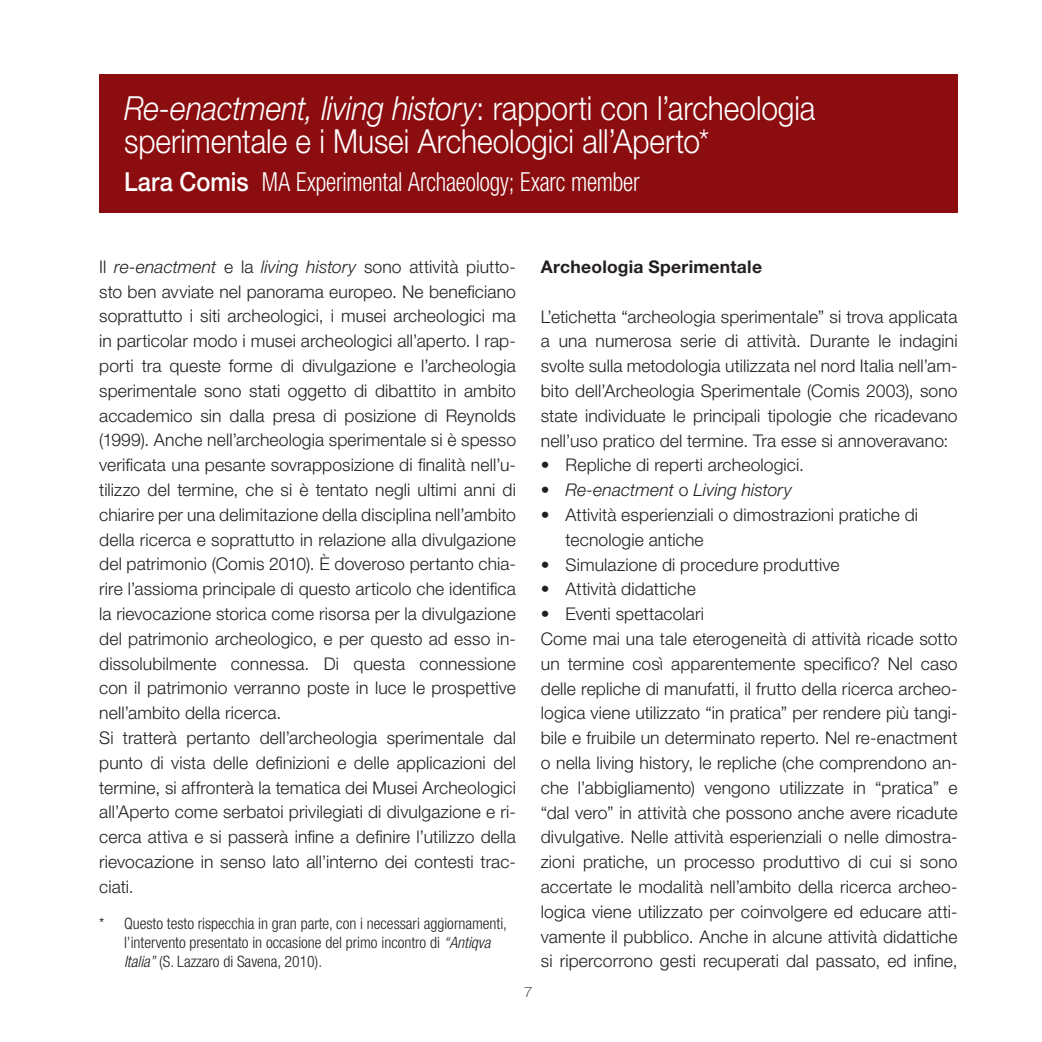
<style>
.page{position:relative;width:1042px;height:1042px;background:#fff}
.page>*{position:absolute;margin:0;border:0;box-sizing:border-box;transform-origin:0 0}
.t1{font:300 33.25px/33.2px "Helvetica Neue LT Pro";letter-spacing:-.005em;color:#fff;scale:.9 1}
.t2{font:300 condensed 26.25px "Helvetica Neue LT Pro";letter-spacing:-.01em;color:#fff;scale:.9 1}
.t3{font:300 17.5px/24.8px "Helvetica Neue LT Pro";letter-spacing:.005em;color:#231f20}
.t4{font:italic 300 17.5px "Helvetica Neue LT Pro";letter-spacing:.005em;color:#231f20}
.t5{font:700 17.5px "Helvetica Neue LT Pro";letter-spacing:.015em;color:#231f20}
.t6{font:300 condensed 15.75px/18.9px "Helvetica Neue LT Std";color:#231f20}
.t7{font:100 expanded 14px "Helvetica Neue LT Std";color:#231f20}
.s1{font-style:italic}
.s2{font-weight:500;font-stretch:normal}
.s3{font-style:normal}
</style>
<div class="page">
<div style="left:99px;top:74px;width:858px;height:139px;background:#8b0d10"></div>
<h1 class="t1" style="left:124px;top:91px;width:770px"><span class="s1">Re-enactment, living history</span>: rapporti con l’archeologia sperimentale e i Musei Archeologici all’Aperto*</h1>
<h2 class="t2" style="left:124px;top:167px;width:574px"><span class="s2">Lara Comis</span> MA Experimental Archaeology; Exarc member</h2>
<p class="t3" style="left:99px;top:254px;width:418px">Il <span class="s1">re-enactment</span> e la <span class="s1">living history</span> sono attività piutto&shy;sto ben avviate nel panorama europeo. Ne beneficiano soprattutto i siti archeologici, i musei archeologici ma in particolar modo i musei archeologici all’aperto. I rap&shy;porti tra queste forme di divulgazione e l’archeologia sperimentale sono stati oggetto di dibattito in ambito accademico sin dalla presa di posizione di Reynolds (1999). Anche nell’archeologia sperimentale si è spesso verificata una pesante sovrapposizione di finalità nell’u&shy;tilizzo del termine, che si è tentato negli ultimi anni di chiarire per una delimitazione della disciplina nell’ambito della ricerca e soprattutto in relazione alla divulgazione del patrimonio (Comis 2010). È doveroso pertanto chia&shy;rire l’assioma principale di questo articolo che identifica la rievocazione storica come risorsa per la divulgazione del patrimonio archeologico, e per questo ad esso in&shy;dissolubilmente connessa. Di questa connessione con il patrimonio verranno poste in luce le prospettive nell’ambito della ricerca.<br>Si tratterà pertanto dell’archeologia sperimentale dal punto di vista delle definizioni e delle applicazioni del termine, si affronterà la tematica dei Musei Archeologici all’Aperto come serbatoi privilegiati di divulgazione e ri&shy;cerca attiva e si passerà infine a definire l’utilizzo della rievocazione in senso lato all’interno dei contesti trac&shy;ciati.</p>
<p class="t6" style="left:124px;top:914px;width:384px;text-indent:-25px">* Questo testo rispecchia in gran parte, con i necessari aggiornamenti, l’intervento presentato in occasione del primo incontro di <span class="s1">“Antiqva<br>Italia”</span> (S. Lazzaro di Savena, 2010).</p>
<p class="t7" style="left:524px;top:983px;width:10px">7</p>
<p class="t5" style="left:541px;top:256px;width:223px">Archeologia Sperimentale</p>
<p class="t3" style="left:541px;top:303px;width:418px;text-align:justify">L’etichetta “archeologia sperimentale” si trova applicata a una numerosa serie di attività. Durante le indagini svolte sulla metodologia utilizzata nel nord Italia nell’am&shy;bito dell’Archeologia Sperimentale (Comis 2003), sono state individuate le principali tipologie che ricadevano nell’uso pratico del termine. Tra esse si annoveravano:</p>
<p class="t3" style="left:541px;top:452px;width:265px">• Repliche di reperti archeologici.</p>
<p class="t4" style="left:541px;top:479px;width:252px"><span class="s3">•</span> Re-enactment <span class="s3">o</span> Living history</p>
<p class="t3" style="left:566px;top:502px;width:354px;text-indent:-25px">• Attività esperienziali o dimostrazioni pratiche di tecnologie antiche</p>
<p class="t3" style="left:541px;top:551px;width:300px">• Simulazione di procedure produttive</p>
<p class="t3" style="left:541px;top:576px;width:156px">• Attività didattiche</p>
<p class="t3" style="left:541px;top:601px;width:418px">• Eventi spettacolari<br>Come mai una tale eterogeneità di attività ricade sotto un termine così apparentemente specifico? Nel caso delle repliche di manufatti, il frutto della ricerca archeo&shy;logica viene utilizzato “in pratica” per rendere più tangi&shy;bile e fruibile un determinato reperto. Nel re-enactment o nella living history, le repliche (che comprendono an&shy;che l’abbigliamento) vengono utilizzate in “pratica” e “dal vero” in attività che possono anche avere ricadute divulgative. Nelle attività esperienziali o nelle dimostra&shy;zioni pratiche, un processo produttivo di cui si sono accertate le modalità nell’ambito della ricerca archeo&shy;logica viene utilizzato per coinvolgere ed educare atti&shy;vamente il pubblico. Anche in alcune attività didattiche si ripercorrono gesti recuperati dal passato, ed infine,</p>
</div>
